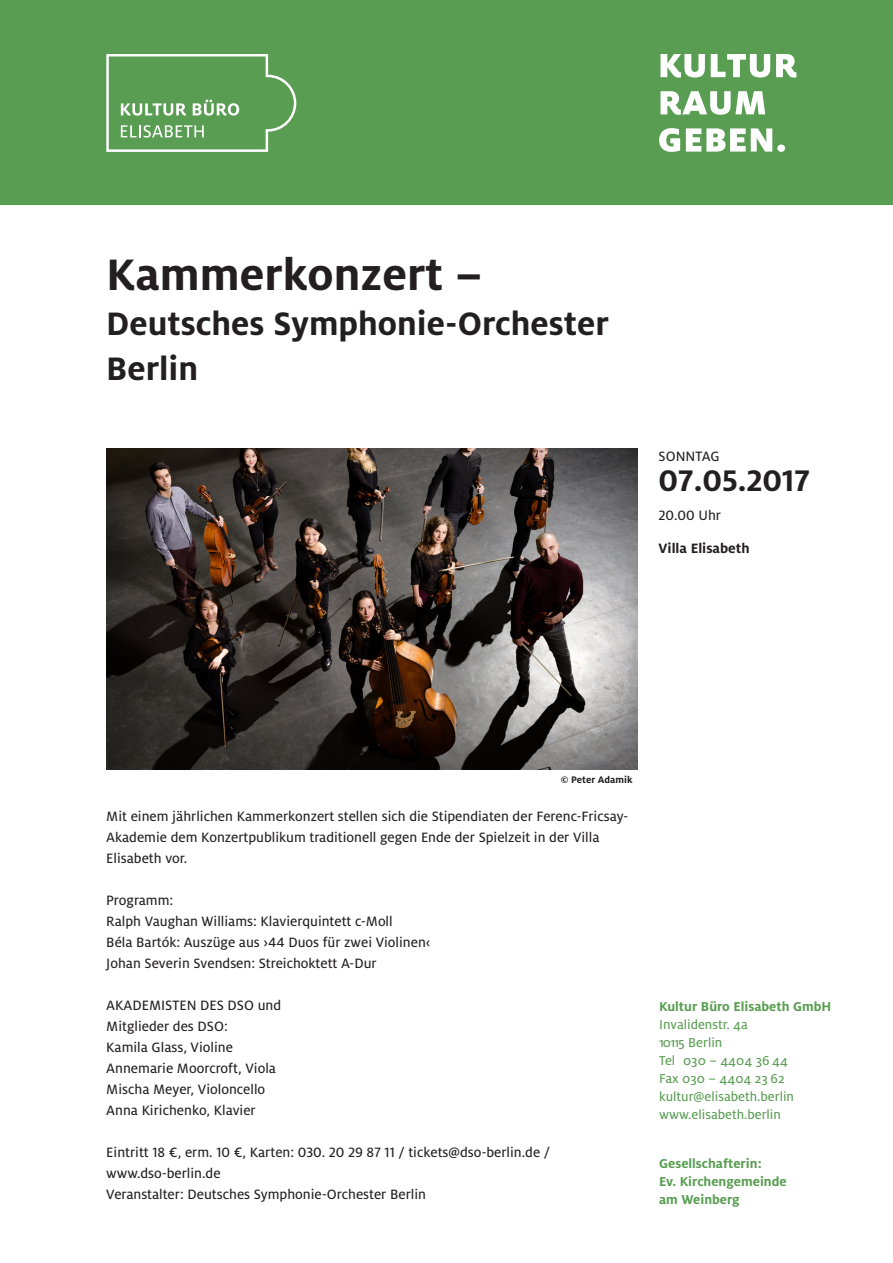
<style>
.page{position:relative;width:893px;height:1263px;background:#fff}
.page>*{position:absolute;margin:0;border:0;box-sizing:border-box;transform-origin:0 0}
.t1{font:700 48.75px "Milo LF";color:#231f20}
.t2{font:700 36px/45px "Milo LF";color:#231f20}
.t3{font:700 33px "Milo LF";color:#231f20}
.t4{font:15px/21px "Milo LF Text";color:#231f20}
.t5{font:700 15px "Milo";color:#231f20}
.t6{font:15px "Milo Text";color:#231f20}
.t7{font:14.25px/18px "Milo Text";color:#599d52}
.t8{font:700 14.25px/18px "Milo";color:#599d52}
.t9{font:700 10.5px "Milo LF";color:#231f20}
</style>
<div class="page">
<div style="left:0;top:0;width:893px;height:204px;background:#599d52"></div>
<svg style="left:106px;top:54px;width:190px;height:98px"></svg>
<svg style="left:659px;top:128px;width:126px;height:24px"></svg>
<svg style="left:660px;top:91px;width:105px;height:24px"></svg>
<svg style="left:660px;top:54px;width:136px;height:24px"></svg>
<img style="left:106px;top:449px;width:531px;height:320px">
<h1 class="t1" style="left:106px;top:246px;width:378px">Kammerkonzert –</h1>
<h2 class="t2" style="left:106px;top:301px;width:504px">Deutsches Symphonie-Orchester<br>Berlin</h2>
<p class="t6" style="left:659px;top:447px;width:63px">SONNTAG</p>
<h3 class="t3" style="left:659px;top:461px;width:153px">07.05.2017</h3>
<p class="t4" style="left:659px;top:505px;width:64px">20.00 Uhr</p>
<p class="t5" style="left:659px;top:540px;width:93px">Villa Elisabeth</p>
<p class="t9" style="left:561px;top:773px;width:73px">© Peter Adamik</p>
<p class="t4" style="left:106px;top:806px;width:523px">Mit einem jährlichen Kammerkonzert stellen sich die Stipendiaten der Ferenc-Fricsay-<br>Akademie dem Konzertpublikum traditionell gegen Ende der Spielzeit in der Villa<br>Elisabeth vor.</p>
<p class="t4" style="left:106px;top:890px;width:326px">Programm:<br>Ralph Vaughan Williams: Klavierquintett c-Moll<br>Béla Bartók: Auszüge aus ›44 Duos für zwei Violinen‹ Johan Severin Svendsen: Streichoktett A-Dur</p>
<p class="t4" style="left:106px;top:995px;width:176px">AKADEMISTEN DES DSO und<br>Mitglieder des DSO:<br>Kamila Glass, Violine<br>Annemarie Moorcroft, Viola<br>Mischa Meyer, Violoncello<br>Anna Kirichenko, Klavier</p>
<p class="t4" style="left:106px;top:1142px;width:445px">Eintritt 18 €, erm. 10 €, Karten: 030. 20 29 87 11 / tickets@dso-berlin.de / www.dso-berlin.de<br>Veranstalter: Deutsches Symphonie-Orchester Berlin</p>
<p class="t8" style="left:659px;top:997px;width:174px">Kultur Büro Elisabeth GmbH</p>
<p class="t7" style="left:659px;top:1015px;width:136px">Invalidenstr. 4a<br>10115 Berlin<br>Tel 030 – 4404 36 44<br>Fax 030 – 4404 23 62 kultur@elisabeth.berlin www.elisabeth.berlin</p>
<p class="t8" style="left:659px;top:1154px;width:129px">Gesellschafterin:<br>Ev. Kirchengemeinde am Weinberg</p>
</div>
